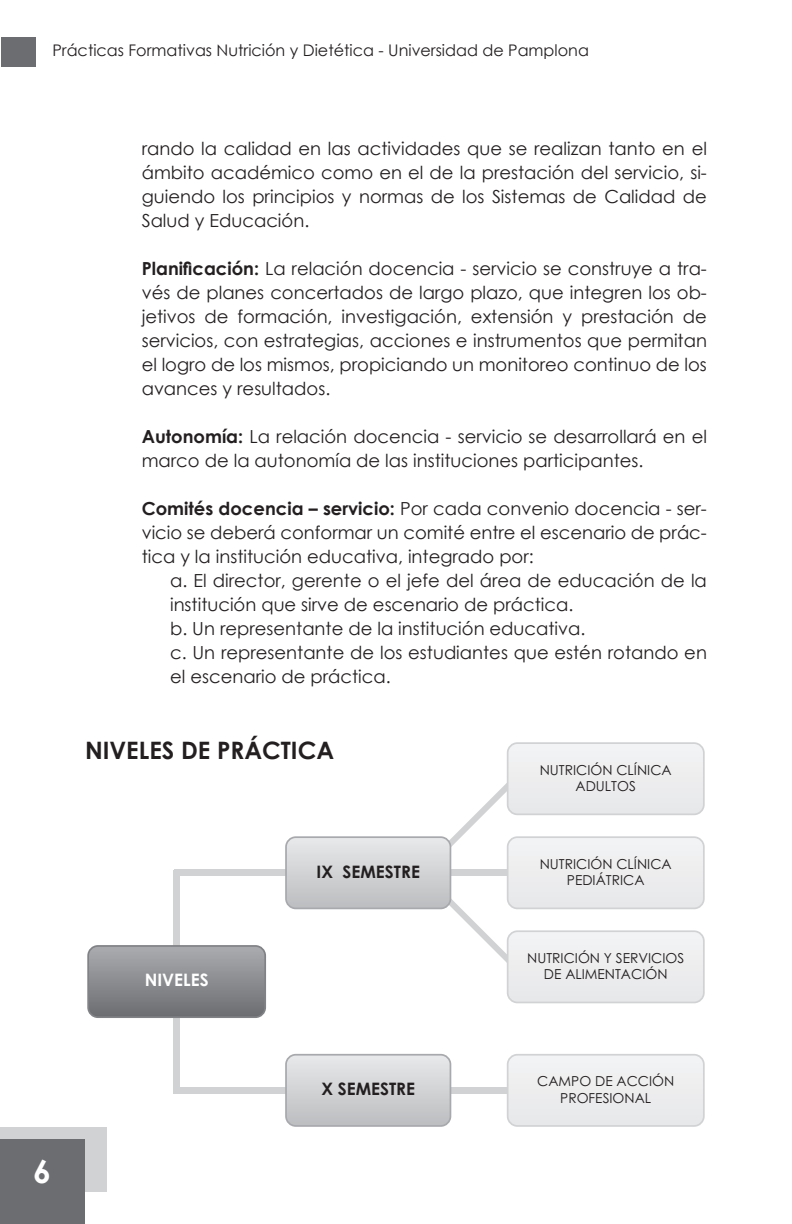
<style>
.page{position:relative;width:792px;height:1224px;background:#fff}
.page>*{position:absolute;margin:0;border:0;box-sizing:border-box;transform-origin:0 0}
.t1{font:700 32px "Century Gothic";color:#fff}
.Titulo1{font:700 24px "Century Gothic";color:#231f20}
.textos{font:18px/24px "Century Gothic";color:#231f20;text-align:justify}
.t2{font:700 17.2px "Century Gothic";color:#231f20}
.t3{font:700 17.2px "Century Gothic";color:#fff}
.t4{font:16px "Century Gothic";color:#231f20}
.t5{font:13.8px/16.4px "Century Gothic";color:#231f20;text-align:center}
.s1{font-weight:700}
</style>
<div class="page">
<div style="left:0;top:1127px;width:106px;height:65px;background:#d1d2d4"></div>
<div style="left:0;top:1140px;width:84px;height:84px;background:#6c6d70"></div>
<div style="left:1px;top:37px;width:35px;height:30px;background:#6c6d70"></div>
<div style="left:174px;top:870px;width:345px;height:6px;background:#d1d2d4"></div>
<div style="left:174px;top:1087px;width:375px;height:6px;background:#d1d2d4"></div>
<div style="left:174px;top:870px;width:6px;height:223px;background:#d1d2d4"></div>
<svg style="left:90px;top:946px;width:175px;height:71px;background:#8b8c8f"></svg>
<div style="left:87px;top:945px;width:179px;height:73px;border:2px solid #808285;border-radius:10px"></div>
<svg style="left:288px;top:1055px;width:162px;height:71px;background:#d2d3d5"></svg>
<div style="left:285px;top:1054px;width:166px;height:73px;border:2px solid #a8a9ad;border-radius:10px"></div>
<div style="left:508px;top:1055px;width:194px;height:69px;background:#ededee"></div>
<div style="left:507px;top:1054px;width:198px;height:73px;border:2px solid #d1d2d4;border-radius:10px"></div>
<svg style="left:286px;top:743px;width:418px;height:259px"></svg>
<div style="left:507px;top:930px;width:198px;height:73px;border:2px solid #d1d2d4;border-radius:10px"></div>
<p class="t4" style="left:52px;top:39px;width:538px">Prácticas Formativas Nutrición y Dietética - Universidad de Pamplona</p>
<p class="textos" style="left:142px;top:136px;width:567px">rando la calidad en las actividades que se realizan tanto en el ámbito académico como en el de la prestación del servicio, si&shy;guiendo los principios y normas de los Sistemas de Calidad de Salud y Educación.</p>
<p class="textos" style="left:142px;top:256px;width:567px"><span class="s1">Planificación:</span> La relación docencia - servicio se construye a tra&shy;vés de planes concertados de largo plazo, que integren los ob&shy;jetivos de formación, investigación, extensión y prestación de servicios, con estrategias, acciones e instrumentos que permitan el logro de los mismos, propiciando un monitoreo continuo de los avances y resultados.</p>
<p class="textos" style="left:142px;top:424px;width:567px"><span class="s1">Autonomía:</span> La relación docencia - servicio se desarrollará en el marco de la autonomía de las instituciones participantes.</p>
<p class="textos" style="left:142px;top:496px;width:567px"><span class="s1">Comités docencia – servicio:</span> Por cada convenio docencia - ser&shy;vicio se deberá conformar un comité entre el escenario de prác&shy;tica y la institución educativa, integrado por:</p>
<p class="textos" style="left:170px;top:568px;width:538px">a. El director, gerente o el jefe del área de educación de la institución que sirve de escenario de práctica.</p>
<p class="textos" style="left:170px;top:616px;width:417px">b. Un representante de la institución educativa.</p>
<p class="textos" style="left:170px;top:640px;width:538px">c. Un representante de los estudiantes que estén rotando en el escenario de práctica.</p>
<p class="Titulo1" style="left:85px;top:732px;width:251px">NIVELES DE PRÁCTICA</p>
<h1 class="t1" style="left:33px;top:1147px;width:19px">6</h1>
<p class="t3" style="left:145px;top:967px;width:65px">NIVELES</p>
<p class="t2" style="left:317px;top:858px;width:105px">IX SEMESTRE</p>
<p class="t2" style="left:321px;top:1076px;width:95px">X SEMESTRE</p>
<p class="t5" style="left:540px;top:761px;width:133px">NUTRICIÓN CLÍNICA<br>ADULTOS</p>
<p class="t5" style="left:540px;top:855px;width:133px">NUTRICIÓN CLÍNICA<br>PEDIÁTRICA</p>
<p class="t5" style="left:527px;top:949px;width:158px">NUTRICIÓN Y SERVICIOS<br>DE ALIMENTACIÓN</p>
<p class="t5" style="left:537px;top:1073px;width:139px">CAMPO DE ACCIÓN<br>PROFESIONAL</p>
</div>
